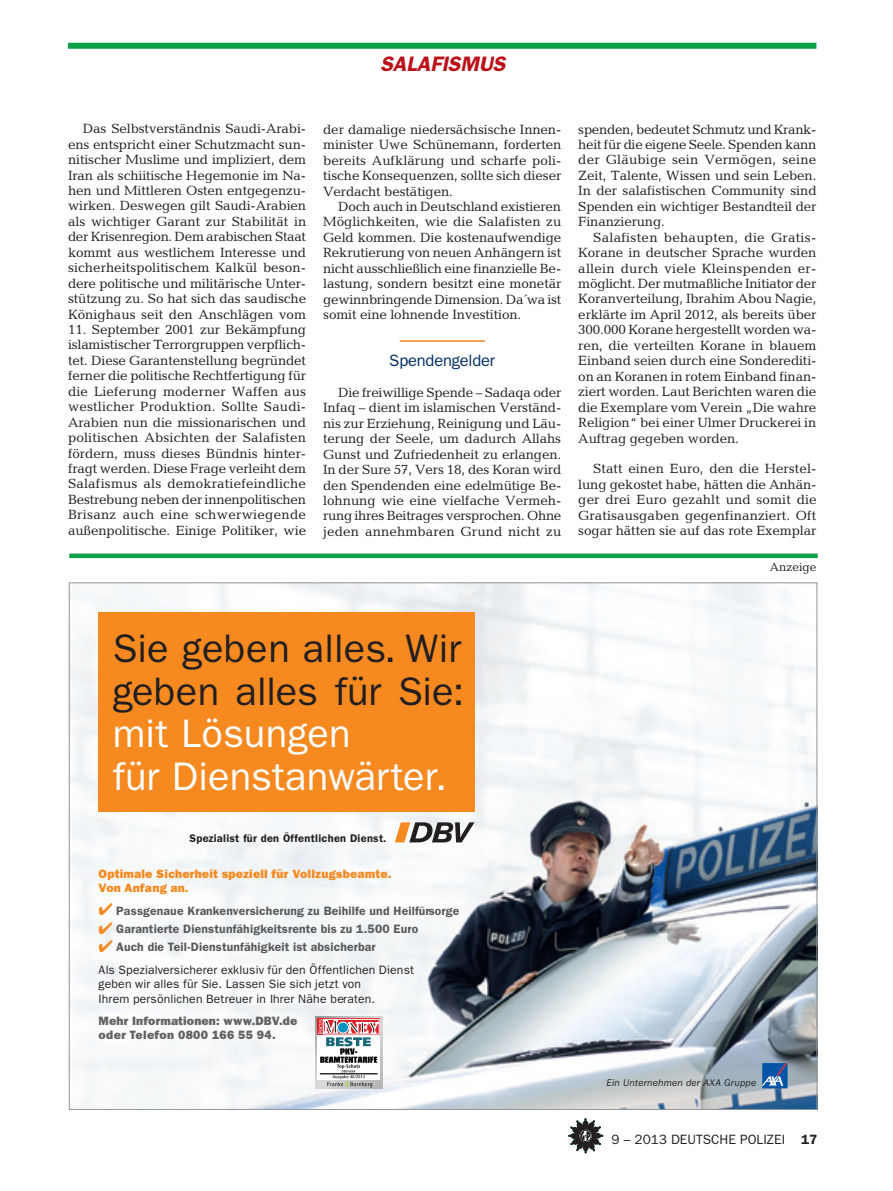
<style>
.page{position:relative;width:893px;height:1191px;background:#fff}
.page>*{position:absolute;margin:0;border:0;box-sizing:border-box;transform-origin:0 0}
.t1{font:39.9px/42.8px "ITC Franklin Gothic Std";letter-spacing:.005em;color:#231f20}
.t2{font:39.9px/42.8px "ITC Franklin Gothic Std";color:#fff}
.t3{font:italic 600 21px "Franklin Gothic";color:#bb1018}
.t4{font:16.5px "Franklin Gothic";letter-spacing:-.01em;color:#002d66}
.t5{font:13.5px/15.5px "Candida";letter-spacing:-.01em;color:#231f20;text-align:justify}
.t6{font:13.5px "Franklin Gothic";color:#231f20}
.t7{font:600 12.15px/18.5px "ITC Franklin Gothic Std";letter-spacing:.015em;color:#57585a}
.t8{font:12.15px/14.2px "ITC Franklin Gothic Std";letter-spacing:.01em;color:#231f20}
.t9{font:12.15px/14.2px "ITC Franklin Gothic Std Hvy";letter-spacing:.015em;color:#f6891f}
.t10{font:12.15px/14.2px "ITC Franklin Gothic Std Hvy";letter-spacing:.015em;color:#636366}
.t11{font:12px "Candida";color:#231f20}
.t12{font:600 11.1px "ITC Franklin Gothic Std";letter-spacing:.025em;color:#231f20}
.t13{font:italic 10.05px "ITC Franklin Gothic Std";letter-spacing:.01em;color:#231f20}
.s1{font-weight:600}
</style>
<div class="page">
<svg style="left:568px;top:1118px;width:35px;height:35px"></svg>
<div style="left:68px;top:43px;width:748px;height:6px;background:#0a9f46"></div>
<img style="left:71px;top:584px;width:744px;height:524px">
<svg style="left:395px;top:822px;width:80px;height:20px"></svg>
<img style="left:315px;top:1016px;width:67px;height:72px">
<svg style="left:318px;top:1018px;width:62px;height:16px"></svg>
<svg style="left:318px;top:1019px;width:61px;height:68px"></svg>
<svg style="left:762px;top:1063px;width:25px;height:25px"></svg>
<div style="left:99px;top:612px;width:376px;height:200px;background:#f6891f"></div>
<div style="left:69px;top:553px;width:749px;height:5px;background:#0a9f46"></div>
<hr style="left:400px;top:340px;width:85px;height:2px;background:#f58220">
<svg style="left:99px;top:903px;width:21px;height:12px"></svg>
<svg style="left:99px;top:921px;width:13px;height:13px"></svg>
<svg style="left:99px;top:940px;width:13px;height:12px"></svg>
<h2 class="t3" style="left:380px;top:52px;width:27px">SALAFISMUS</h2>
<p class="t5" style="left:68px;top:121px;width:240px;text-indent:15px">Das Selbstverständnis Saudi-Arabi&shy;ens entspricht einer Schutzmacht sun&shy;nitischer Muslime und impliziert, dem Iran als schiitische Hegemonie im Na&shy;hen und Mittleren Osten entgegenzu&shy;wirken. Deswegen gilt Saudi-Arabien als wichtiger Garant zur Stabilität in der Krisenregion. Dem arabischen Staat kommt aus westlichem Interesse und sicherheitspolitischem Kalkül beson&shy;dere politische und militärische Unter&shy;stützung zu. So hat sich das saudische Könighaus seit den Anschlägen vom</p>
<p class="t5" style="left:68px;top:322px;width:240px">11. September 2001 zur Bekämpfung islamistischer Terrorgruppen verpflich&shy;tet. Diese Garantenstellung begründet ferner die politische Rechtfertigung für die Lieferung moderner Waffen aus westlicher Produktion. Sollte Saudi-Arabien nun die missionarischen und politischen Absichten der Salafisten fördern, muss dieses Bündnis hinter&shy;fragt werden. Diese Frage verleiht dem Salafismus als demokratiefeindliche Bestrebung neben der innenpolitischen Brisanz auch eine schwerwiegende außenpolitische. Einige Politiker, wie</p>
<p class="t5" style="left:323px;top:121px;width:240px">der damalige niedersächsische Innen&shy;minister Uwe Schünemann, forderten bereits Aufklärung und scharfe poli&shy;tische Konsequenzen, sollte sich dieser Verdacht bestätigen.</p>
<p class="t5" style="left:323px;top:199px;width:240px;text-indent:15px">Doch auch in Deutschland existieren Möglichkeiten, wie die Salafisten zu Geld kommen. Die kostenaufwendige Rekrutierung von neuen Anhängern ist nicht ausschließlich eine finanzielle Be&shy;lastung, sondern besitzt eine monetär gewinnbringende Dimension. Da´wa ist somit eine lohnende Investition.</p>
<p class="t4" style="left:389px;top:351px;width:107px">Spendengelder</p>
<p class="t5" style="left:323px;top:384px;width:240px;text-indent:15px">Die freiwillige Spende – Sadaqa oder Infaq – dient im islamischen Verständ&shy;nis zur Erziehung, Reinigung und Läu&shy;terung der Seele, um dadurch Allahs Gunst und Zufriedenheit zu erlangen.<br>In der Sure 57, Vers 18, des Koran wird den Spendenden eine edelmütige Be&shy;lohnung wie eine vielfache Vermeh&shy;rung ihres Beitrages versprochen. Ohne jeden annehmbaren Grund nicht zu</p>
<p class="t5" style="left:578px;top:121px;width:240px">spenden, bedeutet Schmutz und Krank&shy;heit für die eigene Seele. Spenden kann der Gläubige sein Vermögen, seine Zeit, Talente, Wissen und sein Leben.<br>In der salafistischen Community sind Spenden ein wichtiger Bestandteil der Finanzierung.</p>
<p class="t5" style="left:578px;top:229px;width:240px;text-indent:15px">Salafisten behaupten, die Gratis-Korane in deutscher Sprache wurden allein durch viele Kleinspenden er&shy;möglicht. Der mutmaßliche Initiator der Koranverteilung, Ibrahim Abou Nagie, erklärte im April 2012, als bereits über 300.000 Korane hergestellt worden wa&shy;ren, die verteilten Korane in blauem Einband seien durch eine Sonderediti&shy;on an Koranen in rotem Einband finan&shy;ziert worden. Laut Berichten waren die die Exemplare vom Verein „Die wahre Religion“ bei einer Ulmer Druckerei in Auftrag gegeben worden.</p>
<p class="t5" style="left:578px;top:461px;width:240px;text-indent:15px">Statt einen Euro, den die Herstel&shy;lung gekostet habe, hätten die Anhän&shy;ger drei Euro gezahlt und somit die Gratisausgaben gegenfinanziert. Oft sogar hätten sie auf das rote Exemplar</p>
<p class="t11" style="left:770px;top:560px;width:48px">Anzeige</p>
<h1 class="t1" style="left:113px;top:627px;width:353px">Sie geben alles. Wir geben alles für Sie:</h1>
<h1 class="t2" style="left:113px;top:712px;width:336px">mit Lösungen<br>für Dienstanwärter.</h1>
<p class="t12" style="left:190px;top:832px;width:198px">Spezialist für den Öffentlichen Dienst.</p>
<p class="t9" style="left:99px;top:866px;width:294px">Optimale Sicherheit speziell für Vollzugsbeamte.<br>Von Anfang an.</p>
<p class="t7" style="left:116px;top:901px;width:345px">Passgenaue Krankenversicherung zu Beihilfe und Heilfürsorge<br>Garantierte Dienstunfähigkeitsrente bis zu 1.500 Euro<br>Auch die Teil-Dienstunfähigkeit ist absicherbar</p>
<p class="t8" style="left:99px;top:963px;width:317px">Als Spezialversicherer exklusiv für den Öffentlichen Dienst geben wir alles für Sie. Lassen Sie sich jetzt von<br>Ihrem persönlichen Betreuer in Ihrer Nähe beraten.</p>
<p class="t10" style="left:99px;top:1014px;width:200px">Mehr Informationen: www.DBV.de oder Telefon 0800 166 55 94.</p>
<p class="t13" style="left:606px;top:1076px;width:151px">Ein Unternehmen der AXA Gruppe</p>
<p class="t6" style="left:612px;top:1131px;width:207px">9 – 2013 DEUTSCHE POLIZEI <span class="s1">17</span></p>
</div>
